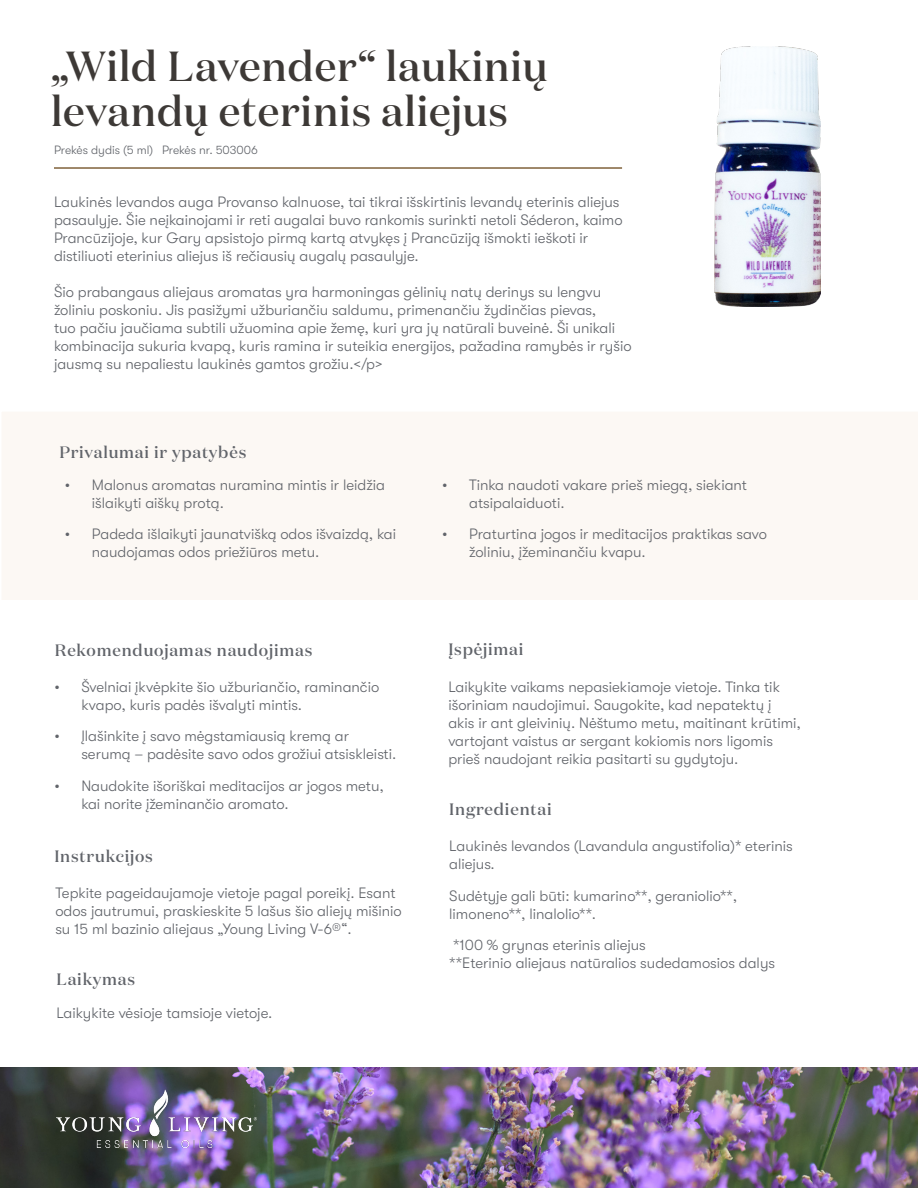
<style>
.page{position:relative;width:918px;height:1188px;background:#fff}
.page>*{position:absolute;margin:0;border:0;box-sizing:border-box;transform-origin:0 0}
.t1{font:500 42px/45px "Domaine Display";letter-spacing:.02em;color:#3d3936}
.t2{font:500 16.5px "Domaine Display";letter-spacing:.05em;color:#61646a}
.t3{font:300 15px/18px "GT Walsheim Pro";color:#61646a}
.t4{font:300 12px "GT Walsheim Pro";color:#61646a}
</style>
<div class="page">
<img style="left:0;top:1067px;width:918px;height:121px">
<div style="left:2px;top:412px;width:916px;height:188px;background:#fcf8f4"></div>
<img style="left:56px;top:1090px;width:201px;height:58px">
<hr style="left:54px;top:167px;width:568px;height:2px;background:#80623b">
<img style="left:715px;top:46px;width:105px;height:260px">
<h1 class="t1" style="left:51px;top:44px;width:498px">„Wild Lavender“ laukinių levandų eterinis aliejus</h1>
<p class="t4" style="left:54px;top:143px;width:205px">Prekės dydis (5 ml) Prekės nr. 503006</p>
<p class="t3" style="left:54px;top:193px;width:570px">Laukinės levandos auga Provanso kalnuose, tai tikrai išskirtinis levandų eterinis aliejus pasaulyje. Šie neįkainojami ir reti augalai buvo rankomis surinkti netoli Séderon, kaimo Prancūzijoje, kur Gary apsistojo pirmą kartą atvykęs į Prancūziją išmokti ieškoti ir distiliuoti eterinius aliejus iš rečiausių augalų pasaulyje.</p>
<p class="t3" style="left:54px;top:283px;width:579px">Šio prabangaus aliejaus aromatas yra harmoningas gėlinių natų derinys su lengvu žoliniu poskoniu. Jis pasižymi užburiančiu saldumu, primenančiu žydinčias pievas,<br>tuo pačiu jaučiama subtili užuomina apie žemę, kuri yra jų natūrali buveinė. Ši unikali kombinacija sukuria kvapą, kuris ramina ir suteikia energijos, pažadina ramybės ir ryšio jausmą su nepaliestu laukinės gamtos grožiu.&lt;/p&gt;</p>
<p class="t2" style="left:59px;top:442px;width:188px">Privalumai ir ypatybės</p>
<p class="t3" style="left:92px;top:476px;width:295px;text-indent:-27px">• Malonus aromatas nuramina mintis ir leidžia išlaikyti aiškų protą.</p>
<p class="t3" style="left:92px;top:525px;width:306px;text-indent:-27px">• Padeda išlaikyti jaunatvišką odos išvaizdą, kai naudojamas odos priežiūros metu.</p>
<p class="t2" style="left:55px;top:640px;width:259px">Rekomenduojamas naudojimas</p>
<p class="t3" style="left:81px;top:678px;width:299px;text-indent:-27px">• Švelniai įkvėpkite šio užburiančio, raminančio kvapo, kuris padės išvalyti mintis.</p>
<p class="t3" style="left:81px;top:727px;width:317px;text-indent:-27px">• Įlašinkite į savo mėgstamiausią kremą ar serumą – padėsite savo odos grožiui atsiskleisti.</p>
<p class="t3" style="left:81px;top:777px;width:304px;text-indent:-27px">• Naudokite išoriškai meditacijos ar jogos metu, kai norite įžeminančio aromato.</p>
<p class="t2" style="left:54px;top:846px;width:100px">Instrukcijos</p>
<p class="t3" style="left:55px;top:884px;width:348px">Tepkite pageidaujamoje vietoje pagal poreikį. Esant odos jautrumui, praskieskite 5 lašus šio aliejų mišinio su 15 ml bazinio aliejaus „Young Living V-6®“.</p>
<p class="t2" style="left:56px;top:969px;width:80px">Laikymas</p>
<p class="t3" style="left:56px;top:1004px;width:218px">Laikykite vėsioje tamsioje vietoje.</p>
<p class="t3" style="left:469px;top:476px;width:279px;text-indent:-27px">• Tinka naudoti vakare prieš miegą, siekiant atsipalaiduoti.</p>
<p class="t3" style="left:469px;top:525px;width:299px;text-indent:-27px">• Praturtina jogos ir meditacijos praktikas savo žoliniu, įžeminančiu kvapu.</p>
<p class="t2" style="left:448px;top:639px;width:77px">Įspėjimai</p>
<p class="t3" style="left:448px;top:678px;width:354px">Laikykite vaikams nepasiekiamoje vietoje. Tinka tik išoriniam naudojimui. Saugokite, kad nepatektų į akis ir ant gleivinių. Nėštumo metu, maitinant krūtimi, vartojant vaistus ar sergant kokiomis nors ligomis prieš naudojant reikia pasitarti su gydytoju.</p>
<p class="t2" style="left:449px;top:799px;width:104px">Ingredientai</p>
<p class="t3" style="left:449px;top:837px;width:345px">Laukinės levandos (Lavandula angustifolia)* eterinis aliejus.</p>
<p class="t3" style="left:449px;top:887px;width:289px">Sudėtyje gali būti: kumarino**, geraniolio**, limoneno**, linalolio**.</p>
<p class="t3" style="left:449px;top:936px;width:327px">*100 % grynas eterinis aliejus<br>**Eterinio aliejaus natūralios sudedamosios dalys</p>
</div>
